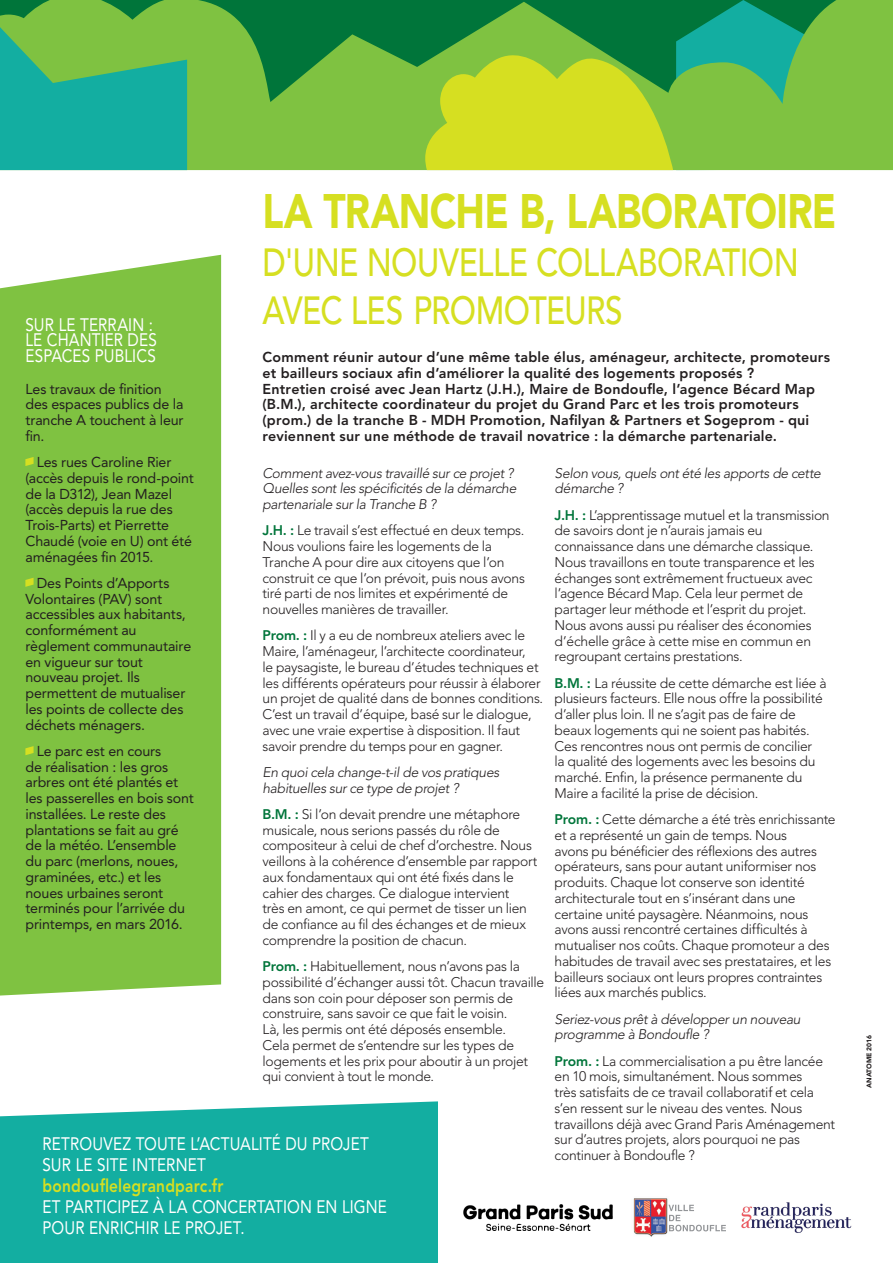
<style>
.page{position:relative;width:893px;height:1263px;background:#fff}
.page>*{position:absolute;margin:0;border:0;box-sizing:border-box;transform-origin:0 0}
.t1{font:900 48px "Avenir LT Std";letter-spacing:-.015em;color:#d6df21;scale:.81 1}
.t2{font:500 39px "Avenir LT Std";letter-spacing:-.02em;color:#d6df21;scale:.81 1}
.t3{font:18px/21px "Avenir LT Std";letter-spacing:.005em;color:#fff;scale:.85 1}
.t4{font:14.25px/15.8px "Avenir LT Std";letter-spacing:-.01em;color:#231f20}
.t5{font:800 14.25px/15.8px "Avenir LT Std";letter-spacing:.015em;color:#231f20}
.t6{font:300 13.8px/15.8px "Avenir LT Std";letter-spacing:-.02em;color:#231f20}
.t7{font:italic 300 13.8px/15.8px "Avenir LT Std";letter-spacing:-.02em;color:#231f20}
.t8{font:900 6.75px "Avenir LT Std";color:#231f20}
.s1{color:#7fc241}
.s2{font-weight:800;color:#00753a}
.s3{font-weight:800;color:#d6df21}
</style>
<div class="page">
<div style="left:0;top:1101px;width:438px;height:162px;background:#13aea1"></div>
<img style="left:463px;top:1205px;width:149px;height:25px">
<img style="left:633px;top:1198px;width:36px;height:39px">
<svg style="left:668px;top:1205px;width:58px;height:26px"></svg>
<svg style="left:0;top:0;width:425px;height:170px;background:#5cad3f"></svg>
<svg style="left:425px;top:0;width:468px;height:170px;background:#79bb3e"></svg>
<svg style="left:0;top:27px;width:187px;height:143px;background:#31b386"></svg>
<div style="left:0;top:255px;width:221px;height:740px;background:#7fc241"></div>
<img style="left:741px;top:1202px;width:111px;height:31px">
<svg style="left:25px;top:457px;width:9px;height:9px"></svg>
<svg style="left:25px;top:578px;width:9px;height:9px"></svg>
<svg style="left:25px;top:746px;width:9px;height:9px"></svg>
<p class="t3" style="left:26px;top:314px;width:152px">SUR LE TERRAIN :</p>
<p class="t1" style="left:263px;top:182px;width:710px">LA TRANCHE B, LABORATOIRE</p>
<p class="t2" style="left:263px;top:240px;width:663px">D'UNE NOUVELLE COLLABORATION</p>
<p class="t2" style="left:263px;top:288px;width:446px">AVEC LES PROMOTEURS</p>
<p class="t3" style="left:26px;top:332px;width:156px;line-height:15.8px">LE CHANTIER DES<br>ESPACES PUBLICS</p>
<p class="t4" style="left:26px;top:381px;width:160px">Les travaux de finition des espaces publics de la tranche A touchent à leur fin.</p>
<p class="t4" style="left:26px;top:454px;width:170px;text-indent:8px"><span class="s1">i</span>Les rues Caroline Rier (accès depuis le rond-point de la D312), Jean Mazel (accès depuis la rue des<br>Trois-Parts) et Pierrette<br>Chaudé (voie en U) ont été aménagées fin 2015.</p>
<p class="t4" style="left:26px;top:575px;width:167px;text-indent:8px"><span class="s1">i</span>Des Points d’Apports<br>Volontaires (PAV) sont accessibles aux habitants, conformément au règlement communautaire en vigueur sur tout nouveau projet. Ils permettent de mutualiser les points de collecte des déchets ménagers.</p>
<p class="t4" style="left:26px;top:743px;width:170px;text-indent:8px"><span class="s1">i</span>Le parc est en cours<br>de réalisation : les gros arbres ont été plantés et les passerelles en bois sont installées. Le reste des plantations se fait au gré de la météo. L’ensemble du parc (merlons, noues, graminées, etc.) et les noues urbaines seront terminés pour l’arrivée du printemps, en mars 2016.</p>
<p class="t5" style="left:263px;top:349px;width:569px">Comment réunir autour d’une même table élus, aménageur, architecte, promoteurs et bailleurs sociaux afin d’améliorer la qualité des logements proposés ?</p>
<p class="t5" style="left:263px;top:381px;width:554px">Entretien croisé avec Jean Hartz (J.H.), Maire de Bondoufle, l’agence Bécard Map (B.M.), architecte coordinateur du projet du Grand Parc et les trois promoteurs (prom.) de la tranche B - MDH Promotion, Nafilyan &amp; Partners et Sogeprom - qui reviennent sur une méthode de travail novatrice : la démarche partenariale.</p>
<p class="t7" style="left:263px;top:465px;width:255px">Comment avez-vous travaillé sur ce projet ?<br>Quelles sont les spécificités de la démarche partenariale sur la Tranche B ?</p>
<p class="t6" style="left:263px;top:523px;width:264px"><span class="s2">J.H. :</span> Le travail s’est effectué en deux temps.<br>Nous voulions faire les logements de la Tranche A pour dire aux citoyens que l’on construit ce que l’on prévoit, puis nous avons tiré parti de nos limites et expérimenté de nouvelles manières de travailler.</p>
<p class="t6" style="left:263px;top:628px;width:282px"><span class="s2">Prom. :</span> Il y a eu de nombreux ateliers avec le Maire, l’aménageur, l’architecte coordinateur,<br>le paysagiste, le bureau d’études techniques et les différents opérateurs pour réussir à élaborer un projet de qualité dans de bonnes conditions.<br>C’est un travail d’équipe, basé sur le dialogue, avec une vraie expertise à disposition. Il faut savoir prendre du temps pour en gagner.</p>
<p class="t7" style="left:263px;top:764px;width:238px">En quoi cela change-t-il de vos pratiques habituelles sur ce type de projet ?</p>
<p class="t6" style="left:263px;top:806px;width:276px"><span class="s2">B.M. :</span> Si l’on devait prendre une métaphore musicale, nous serions passés du rôle de compositeur à celui de chef d’orchestre. Nous veillons à la cohérence d’ensemble par rapport aux fondamentaux qui ont été fixés dans le cahier des charges. Ce dialogue intervient<br>très en amont, ce qui permet de tisser un lien de confiance au fil des échanges et de mieux comprendre la position de chacun.</p>
<p class="t6" style="left:263px;top:958px;width:283px"><span class="s2">Prom. :</span> Habituellement, nous n’avons pas la possibilité d’échanger aussi tôt. Chacun travaille dans son coin pour déposer son permis de construire, sans savoir ce que fait le voisin.<br>Là, les permis ont été déposés ensemble.<br>Cela permet de s’entendre sur les types de logements et les prix pour aboutir à un projet qui convient à tout le monde.</p>
<p class="t7" style="left:555px;top:465px;width:268px">Selon vous, quels ont été les apports de cette démarche ?</p>
<p class="t6" style="left:555px;top:507px;width:277px"><span class="s2">J.H. :</span> L’apprentissage mutuel et la transmission de savoirs dont je n’aurais jamais eu connaissance dans une démarche classique.<br>Nous travaillons en toute transparence et les échanges sont extrêmement fructueux avec l’agence Bécard Map. Cela leur permet de partager leur méthode et l’esprit du projet.<br>Nous avons aussi pu réaliser des économies d’échelle grâce à cette mise en commun en regroupant certains prestations.</p>
<p class="t6" style="left:555px;top:675px;width:273px"><span class="s2">B.M. :</span> La réussite de cette démarche est liée à plusieurs facteurs. Elle nous offre la possibilité d’aller plus loin. Il ne s’agit pas de faire de beaux logements qui ne soient pas habités.<br>Ces rencontres nous ont permis de concilier<br>la qualité des logements avec les besoins du marché. Enfin, la présence permanente du Maire a facilité la prise de décision.</p>
<p class="t6" style="left:555px;top:811px;width:283px"><span class="s2">Prom. :</span> Cette démarche a été très enrichissante et a représenté un gain de temps. Nous<br>avons pu bénéficier des réflexions des autres opérateurs, sans pour autant uniformiser nos produits. Chaque lot conserve son identité architecturale tout en s’insérant dans une certaine unité paysagère. Néanmoins, nous avons aussi rencontré certaines difficultés à mutualiser nos coûts. Chaque promoteur a des habitudes de travail avec ses prestataires, et les bailleurs sociaux ont leurs propres contraintes liées aux marchés publics.</p>
<p class="t7" style="left:555px;top:1011px;width:247px">Seriez-vous prêt à développer un nouveau programme à Bondoufle ?</p>
<p class="t6" style="left:555px;top:1053px;width:282px"><span class="s2">Prom. :</span> La commercialisation a pu être lancée en 10 mois, simultanément. Nous sommes<br>très satisfaits de ce travail collaboratif et cela s’en ressent sur le niveau des ventes. Nous travaillons déjà avec Grand Paris Aménagement sur d’autres projets, alors pourquoi ne pas continuer à Bondoufle ?</p>
<p class="t3" style="left:43px;top:1133px;width:385px">RETROUVEZ TOUTE L’ACTUALITÉ DU PROJET<br>SUR LE SITE INTERNET</p>
<p class="t3" style="left:43px;top:1175px;width:407px"><span class="s3">bondouflelegrandparc.fr<br></span>ET PARTICIPEZ À LA CONCERTATION EN LIGNE<br>POUR ENRICHIR LE PROJET.</p>
<p class="t8" style="left:865px;top:1088px;width:54px;rotate:-90deg">ANATOME 2016</p>
</div>
